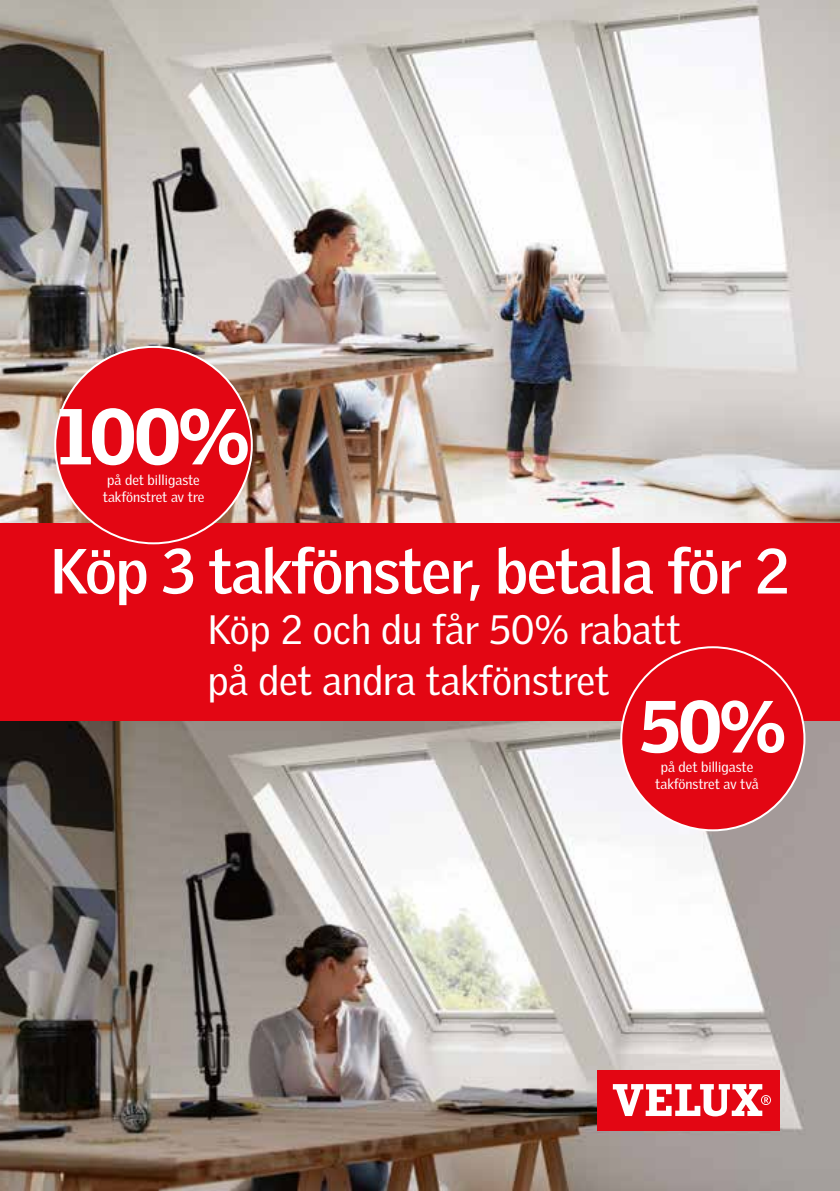
<style>
.page{position:relative;width:840px;height:1191px;background:#fff}
.page>*{position:absolute;margin:0;border:0;box-sizing:border-box;transform-origin:0 0}
.t1{font:900 76.8px "Velux Gothic";color:#fff}
.t2{font:900 71.6px "Velux Gothic";color:#fff}
.t3{font:700 61.8px "Velux Gothic";letter-spacing:-.02em;color:#fff}
.t4{font:39.8px/50.4px "Velux Gothic";color:#fff}
.t5{font:14px/16.8px "Velux Gothic";color:#fff;text-align:center}
</style>
<div class="page">
<div style="left:0;top:476px;width:839px;height:259px;background:#e30613"></div>
<img style="left:0;top:721px;width:839px;height:470px">
<img style="left:0;top:0;width:839px;height:523px">
<div style="left:597px;top:1069px;width:181px;height:61px;background:#e30613"></div>
<svg style="left:612px;top:1084px;width:158px;height:32px"></svg>
<div style="left:55px;top:347px;width:197px;height:196px;background:#e30613;border-radius:50%"></div>
<div style="left:621px;top:647px;width:183px;height:183px;background:#e30613;border-radius:50%"></div>
<h1 class="t1" style="left:57px;top:388px;width:194px">100%</h1>
<p class="t5" style="left:103px;top:471px;width:103px">på det billigaste takfönstret av tre</p>
<h3 class="t3" style="left:50px;top:534px;width:740px">Köp 3 takfönster, betala för 2</h3>
<h3 class="t4" style="left:207px;top:604px;width:474px">Köp 2 och du får 50% rabatt på det andra takfönstret</h3>
<h2 class="t2" style="left:639px;top:681px;width:148px">50%</h2>
<p class="t5" style="left:655px;top:758px;width:105px">på det billigaste takfönstret av två</p>
</div>
